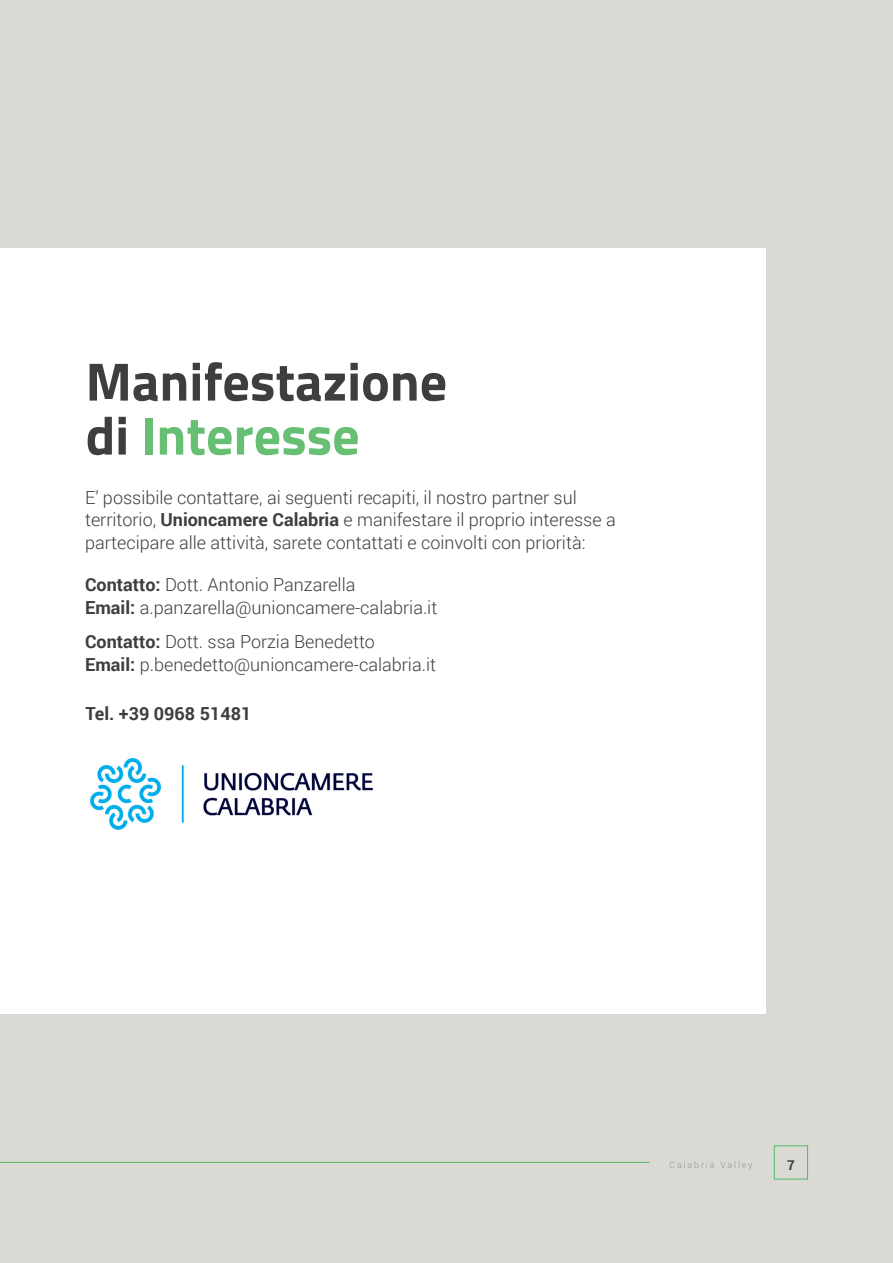
<style>
.page{position:relative;width:893px;height:1263px;background:#dbd9d4}
.page>*{position:absolute;margin:0;border:0;box-sizing:border-box;transform-origin:0 0}
.t1{font:700 54px/54px "Titillium";color:#3e3e3f}
.t2{font:300 18px/22.5px "Roboto";color:#3e3e3f}
.t3{font:700 18px "Roboto";color:#3e3e3f}
.t4{font:700 13.5px "Roboto";color:#3e3e3f}
.t5{font:300 9px "Roboto";letter-spacing:.2em;color:#939598}
.s1{color:#66bf73}
.s2{font-weight:700}
</style>
<div class="page">
<div style="left:0;top:249px;width:765px;height:765px;background:#fff"></div>
<img style="left:90px;top:758px;width:282px;height:71px">
<div style="left:774px;top:1145px;width:34px;height:34px;border:1px solid #4fba65"></div>
<hr style="left:0;top:1162px;width:650px;height:1px;background:#4fba65">
<h1 class="t1" style="left:86px;top:352px;width:363px">Manifestazione di <span class="s1">Interesse</span></h1>
<p class="t2" style="left:85px;top:486px;width:532px">E’ possibile contattare, ai seguenti recapiti, il nostro partner sul territorio, <span class="s2">Unioncamere Calabria</span> e manifestare il proprio interesse a partecipare alle attività, sarete contattati e coinvolti con priorità:</p>
<p class="t2" style="left:85px;top:573px;width:354px"><span class="s2">Contatto:</span> Dott. Antonio Panzarella<br><span class="s2">Email:</span> a.panzarella@unioncamere-calabria.it</p>
<p class="t2" style="left:85px;top:630px;width:353px"><span class="s2">Contatto:</span> Dott. ssa Porzia Benedetto<br><span class="s2">Email:</span> p.benedetto@unioncamere-calabria.it</p>
<p class="t3" style="left:86px;top:701px;width:167px">Tel. +39 0968 51481</p>
<p class="t5" style="left:670px;top:1158px;width:85px">Calabria Valley</p>
<p class="t4" style="left:787px;top:1155px;width:9px">7</p>
</div>
